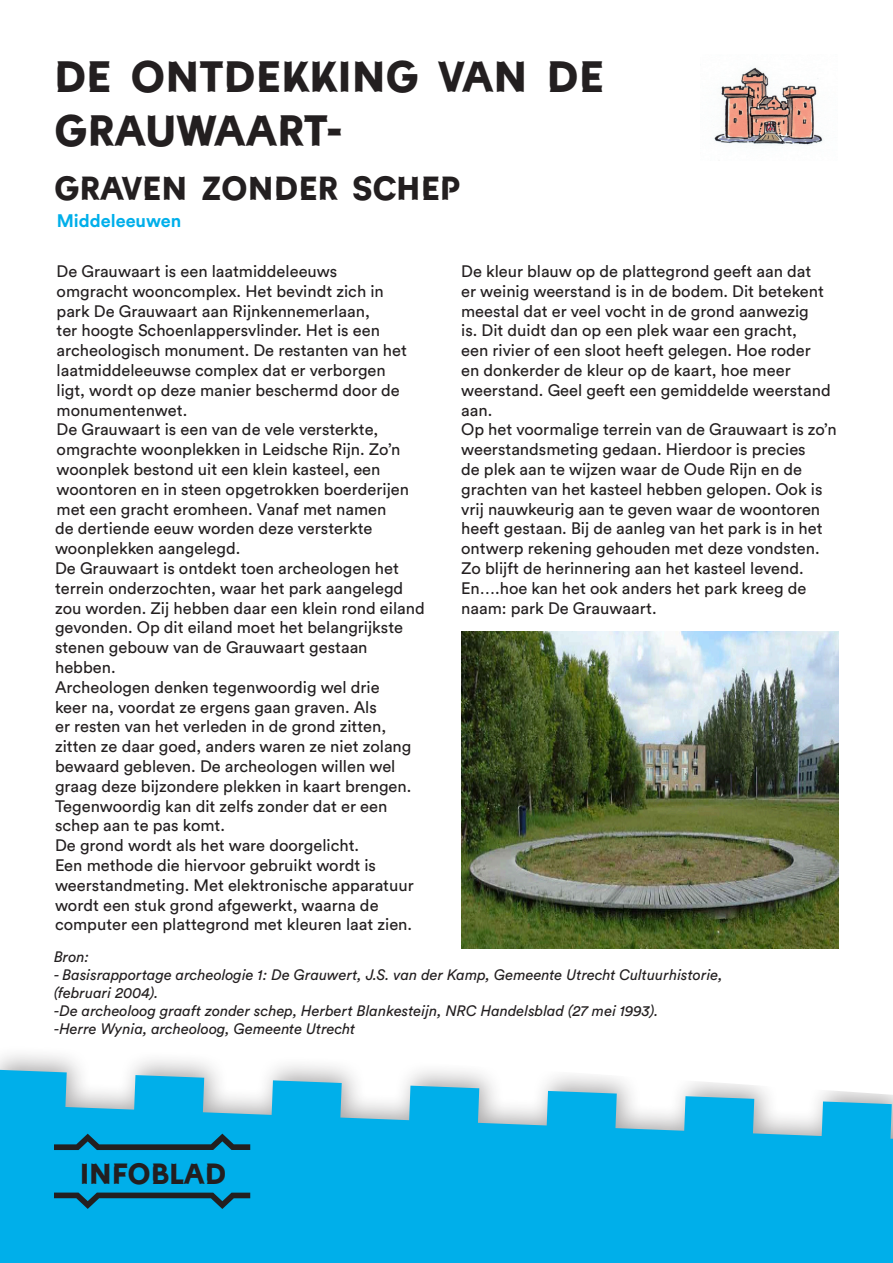
<style>
.page{position:relative;width:893px;height:1263px;background:#fff}
.page>*{position:absolute;margin:0;border:0;box-sizing:border-box;transform-origin:0 0}
.t1{font:47.25px/54px "Castellum";color:#231f20}
.t2{font:36px "Castellum";color:#231f20}
.t3{font:31.5px "Castellum";color:#231f20}
.t4{font:700 18px "Circular Std";color:#00afea}
.t5{font:16.5px/19.8px "Circular Std";color:#231f20}
.t6{font:italic 15px "Circular Std";color:#231f20}
</style>
<div class="page">
<img style="left:714px;top:67px;width:109px;height:79px">
<svg style="left:0;top:1070px;width:893px;height:193px;background:#2ab9ea"></svg>
<svg style="left:54px;top:1192px;width:196px;height:17px;background:#0c7ba1"></svg>
<svg style="left:54px;top:1133px;width:196px;height:17px;background:#0c7ba1"></svg>
<img style="left:461px;top:631px;width:378px;height:317px">
<p class="t1" style="left:54px;top:51px;width:551px">DE ONTDEKKING VAN DE<br>GRAUWAART-</p>
<p class="t2" style="left:54px;top:171px;width:408px">GRAVEN ZONDER SCHEP</p>
<p class="t4" style="left:57px;top:209px;width:126px">Middeleeuwen</p>
<p class="t5" style="left:57px;top:261px;width:352px">De Grauwaart is een laatmiddeleeuws omgracht wooncomplex. Het bevindt zich in park De Grauwaart aan Rijnkennemerlaan,<br>ter hoogte Schoenlappersvlinder. Het is een archeologisch monument. De restanten van het laatmiddeleeuwse complex dat er verborgen ligt, wordt op deze manier beschermd door de monumentenwet.</p>
<p class="t5" style="left:55px;top:419px;width:356px">De Grauwaart is een van de vele versterkte, omgrachte woonplekken in Leidsche Rijn. Zo’n woonplek bestond uit een klein kasteel, een woontoren en in steen opgetrokken boerderijen met een gracht eromheen. Vanaf met namen<br>de dertiende eeuw worden deze versterkte woonplekken aangelegd.</p>
<p class="t5" style="left:55px;top:558px;width:371px">De Grauwaart is ontdekt toen archeologen het terrein onderzochten, waar het park aangelegd zou worden. Zij hebben daar een klein rond eiland gevonden. Op dit eiland moet het belangrijkste stenen gebouw van de Grauwaart gestaan hebben.</p>
<p class="t5" style="left:55px;top:677px;width:358px">Archeologen denken tegenwoordig wel drie keer na, voordat ze ergens gaan graven. Als<br>er resten van het verleden in de grond zitten, zitten ze daar goed, anders waren ze niet zolang bewaard gebleven. De archeologen willen wel graag deze bijzondere plekken in kaart brengen.<br>Tegenwoordig kan dit zelfs zonder dat er een schep aan te pas komt.</p>
<p class="t5" style="left:55px;top:835px;width:306px">De grond wordt als het ware doorgelicht.</p>
<p class="t5" style="left:55px;top:855px;width:360px">Een methode die hiervoor gebruikt wordt is weerstandmeting. Met elektronische apparatuur wordt een stuk grond afgewerkt, waarna de computer een plattegrond met kleuren laat zien.</p>
<p class="t5" style="left:461px;top:261px;width:371px">De kleur blauw op de plattegrond geeft aan dat<br>er weinig weerstand is in de bodem. Dit betekent meestal dat er veel vocht in de grond aanwezig<br>is. Dit duidt dan op een plek waar een gracht,<br>een rivier of een sloot heeft gelegen. Hoe roder en donkerder de kleur op de kaart, hoe meer weerstand. Geel geeft een gemiddelde weerstand aan.</p>
<p class="t5" style="left:461px;top:419px;width:377px">Op het voormalige terrein van de Grauwaart is zo’n weerstandsmeting gedaan. Hierdoor is precies<br>de plek aan te wijzen waar de Oude Rijn en de grachten van het kasteel hebben gelopen. Ook is vrij nauwkeurig aan te geven waar de woontoren heeft gestaan. Bij de aanleg van het park is in het ontwerp rekening gehouden met deze vondsten.<br>Zo blijft de herinnering aan het kasteel levend.<br>En….hoe kan het ook anders het park kreeg de naam: park De Grauwaart.</p>
<p class="t6" style="left:54px;top:947px;width:37px">Bron:</p>
<p class="t6" style="left:54px;top:965px;width:670px">- Basisrapportage archeologie 1: De Grauwert, J.S. van der Kamp, Gemeente Utrecht Cultuurhistorie,</p>
<p class="t6" style="left:54px;top:983px;width:106px">(februari 2004).</p>
<p class="t6" style="left:54px;top:1001px;width:606px">-De archeoloog graaft zonder schep, Herbert Blankesteijn, NRC Handelsblad (27 mei 1993).</p>
<p class="t6" style="left:54px;top:1019px;width:303px">-Herre Wynia, archeoloog, Gemeente Utrecht</p>
<p class="t3" style="left:80px;top:1159px;width:148px">INFOBLAD</p>
</div>
